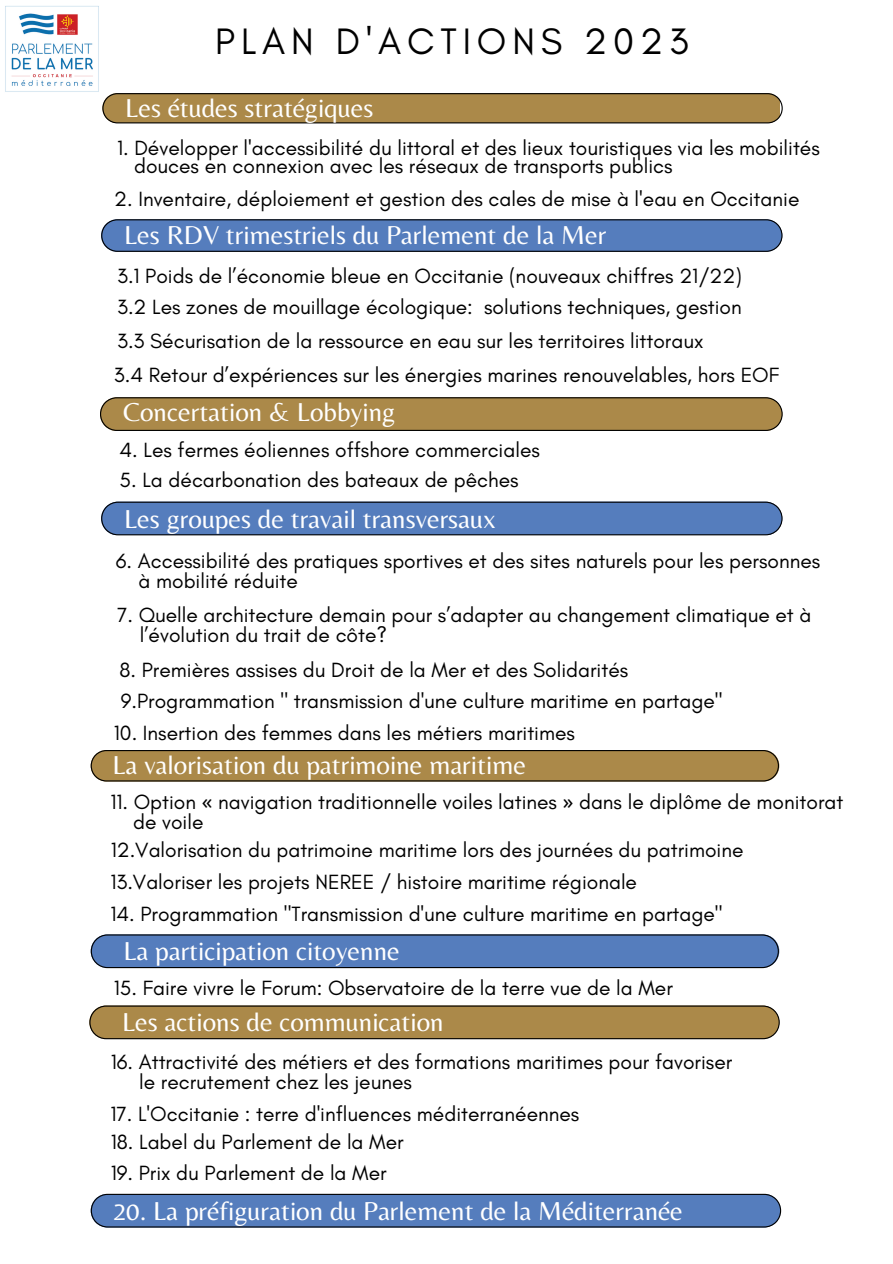
<style>
.page{position:relative;width:893px;height:1264px;background:#fff}
.page>*{position:absolute;margin:0;border:0;box-sizing:border-box;transform-origin:0 0}
.t1{font:37.5px "Glacial Indifference";letter-spacing:.155em;color:#000}
.t2{font:27px "Belleza";color:#fff}
.t3{font:21px/20.2px "Glacial Indifference";color:#000}
.s1{font-family:"Noto Sans"}
</style>
<div class="page">
<svg style="left:101px;top:219px;width:681px;height:33px;background:#5175b0"></svg>
<svg style="left:102px;top:93px;width:680px;height:30px;background:#a18146"></svg>
<svg style="left:100px;top:397px;width:682px;height:34px;background:#a08045"></svg>
<svg style="left:91px;top:750px;width:688px;height:31px;background:#a18146"></svg>
<svg style="left:101px;top:501px;width:681px;height:34px;background:#5378b3"></svg>
<svg style="left:89px;top:1005px;width:690px;height:34px;background:#a28247"></svg>
<svg style="left:91px;top:1193px;width:690px;height:34px;background:#567ab5"></svg>
<svg style="left:91px;top:934px;width:687px;height:34px;background:#5176b1"></svg>
<img style="left:5px;top:6px;width:94px;height:86px">
<h1 class="t1" style="left:215px;top:19px;width:474px">PLAN D'ACTIONS 2023</h1>
<p class="t2" style="left:125px;top:92px;width:250px">Les études stratégiques</p>
<p class="t3" style="left:134px;top:139px;width:687px;line-height:18px;text-indent:-17px">1. Développer l'accessibilité du littoral et des lieux touristiques via les mobilités douces en connexion avec les réseaux de transports publics</p>
<p class="t3" style="left:114px;top:188px;width:686px">2. Inventaire, déploiement et gestion des cales de mise à l'eau en Occitanie</p>
<p class="t2" style="left:124px;top:219px;width:483px">Les RDV trimestriels du Parlement de la Mer</p>
<p class="t3" style="left:117px;top:259px;width:626px;line-height:31.8px">3.1 Poids de l’économie bleue en Occitanie (nouveaux chiffres 21/22)<br>3.2 Les zones de mouillage écologique: solutions techniques, gestion</p>
<p class="t3" style="left:114px;top:324px;width:667px;line-height:34px">3.3 Sécurisation de la ressource en eau sur les territoires littoraux<br>3.4 Retour d’expériences sur les énergies marines renouvelables, hors EOF</p>
<p class="t2" style="left:123px;top:396px;width:274px">Concertation &amp; Lobbying</p>
<p class="t3" style="left:119px;top:440px;width:422px">4. Les fermes éoliennes offshore commerciales</p>
<p class="t3" style="left:119px;top:469px;width:400px">5. La décarbonation des bateaux de pêches</p>
<p class="t2" style="left:124px;top:502px;width:373px">Les groupes de travail transversaux</p>
<p class="t3" style="left:138px;top:550px;width:683px;text-indent:-23px">6. Accessibilité des pratiques sportives et des sites naturels pour les personnes à mobilité réduite</p>
<p class="t3" style="left:140px;top:604px;width:673px;text-indent:-23px">7. Quelle architecture demain pour s’adapter au changement climatique et à l’évolution du trait de côte?</p>
<p class="t3" style="left:119px;top:659px;width:510px">8. Premières assises du Droit de la Mer et des Solidarités</p>
<p class="t3" style="left:121px;top:690px;width:603px">9.Programmation " transmission d'une culture maritime en partage"</p>
<p class="t3" style="left:114px;top:722px;width:462px">10. Insertion des femmes dans les métiers maritimes</p>
<p class="t2" style="left:112px;top:748px;width:415px">La valorisation du patrimoine maritime</p>
<p class="t3" style="left:133px;top:791px;width:711px;text-indent:-23px">11. Option <span class="s1">«</span> navigation traditionnelle voiles latines <span class="s1">»</span> dans le diplôme de monitorat de voile</p>
<p class="t3" style="left:111px;top:839px;width:634px">12.Valorisation du patrimoine maritime lors des journées du patrimoine</p>
<p class="t3" style="left:110px;top:871px;width:528px">13.Valoriser les projets NEREE / histoire maritime régionale</p>
<p class="t3" style="left:110px;top:903px;width:613px">14. Programmation "Transmission d'une culture maritime en partage"</p>
<p class="t2" style="left:123px;top:934px;width:278px">La participation citoyenne</p>
<p class="t3" style="left:114px;top:977px;width:560px">15. Faire vivre le Forum: Observatoire de la terre vue de la Mer</p>
<p class="t2" style="left:122px;top:1006px;width:323px">Les actions de communication</p>
<p class="t3" style="left:139px;top:1051px;width:594px;text-indent:-28px">16. Attractivité des métiers et des formations maritimes pour favoriser le recrutement chez les jeunes</p>
<p class="t3" style="left:111px;top:1131px;width:294px">18. Label du Parlement de la Mer</p>
<p class="t3" style="left:111px;top:1162px;width:277px">19. Prix du Parlement de la Mer</p>
<p class="t3" style="left:110px;top:1103px;width:470px">17. L'Occitanie : terre d'influences méditerranéennes</p>
<p class="t2" style="left:113px;top:1194px;width:571px">20. La préfiguration du Parlement de la Méditerranée</p>
</div>
